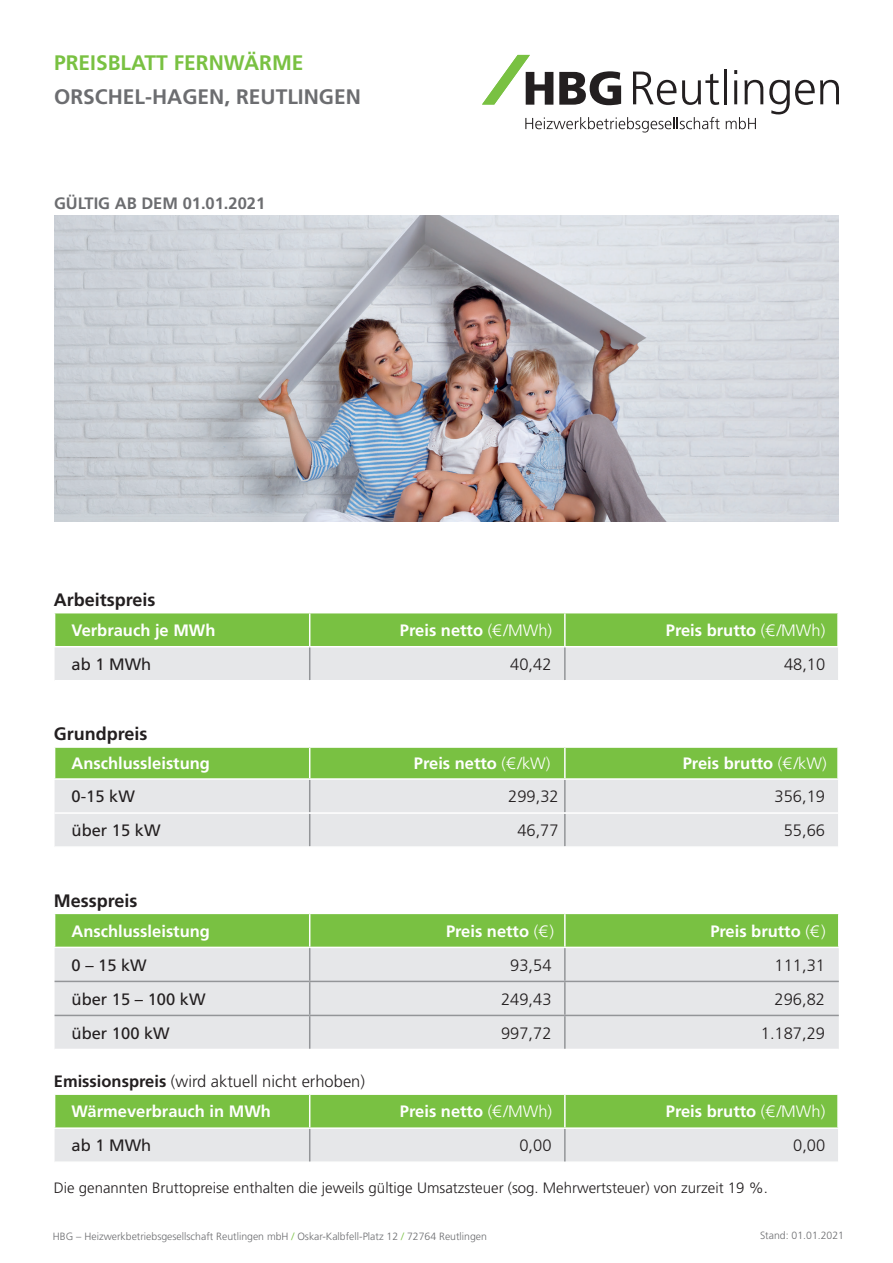
<style>
.page{position:relative;width:893px;height:1263px;background:#fff}
.page>*{position:absolute;margin:0;border:0;box-sizing:border-box;transform-origin:0 0}
.t1{font:700 21px "Frutiger LT Std";color:#6c6d70}
.t2{font:700 21px "Frutiger LT Std";color:#79c142}
.t3{font:700 18px "Frutiger LT Std";color:#231f20}
.t4{font:700 16.5px "Frutiger LT Std";color:#fff}
.t5{font:300 16.5px/29.8px "Frutiger LT Std";color:#231f20}
.t6{font:16.5px "Frutiger LT Std";color:#231f20}
.t7{font:700 16.5px "Frutiger LT Std";color:#6c6d70}
.t8{font:300 15px "Frutiger LT Std";color:#231f20}
.t9{font:300 10.5px "Frutiger LT Std";color:#6c6d70}
.s1{font-weight:300}
.s2{font-weight:700}
.s3{font-weight:700;color:#fff}
.s4{color:#79c142}
</style>
<div class="page">
<svg style="left:633px;top:72px;width:43px;height:33px"></svg>
<svg style="left:682px;top:74px;width:37px;height:31px"></svg>
<hr style="left:724px;top:69px;width:3px;height:35px;background:#231f20">
<hr style="left:734px;top:80px;width:3px;height:24px;background:#231f20">
<svg style="left:734px;top:70px;width:3px;height:4px"></svg>
<svg style="left:744px;top:80px;width:19px;height:24px"></svg>
<svg style="left:769px;top:80px;width:70px;height:34px"></svg>
<svg style="left:482px;top:55px;width:71px;height:50px"></svg>
<svg style="left:559px;top:71px;width:62px;height:34px"></svg>
<svg style="left:525px;top:117px;width:195px;height:16px"></svg>
<svg style="left:726px;top:117px;width:30px;height:12px"></svg>
<svg style="left:55px;top:613px;width:783px;height:67px;background:#b0d497"></svg>
<hr style="left:837px;top:613px;width:2px;height:33px;background:#fff">
<hr style="left:54px;top:646px;width:256px;height:1px;background:#fff">
<hr style="left:310px;top:646px;width:255px;height:1px;background:#fff">
<hr style="left:565px;top:646px;width:274px;height:1px;background:#fff">
<hr style="left:309px;top:613px;width:1px;height:33px;background:#fff">
<hr style="left:564px;top:613px;width:2px;height:33px;background:#fff">
<hr style="left:309px;top:647px;width:1px;height:33px;background:#939598">
<hr style="left:564px;top:647px;width:2px;height:33px;background:#939598">
<div style="left:55px;top:748px;width:782px;height:30px;background:#79c142"></div>
<div style="left:55px;top:780px;width:783px;height:66px;background:#e6e7e9"></div>
<hr style="left:309px;top:780px;width:1px;height:32px;background:#939598">
<hr style="left:564px;top:780px;width:2px;height:32px;background:#939598">
<hr style="left:309px;top:814px;width:1px;height:32px;background:#939598">
<hr style="left:564px;top:814px;width:2px;height:32px;background:#939598">
<hr style="left:55px;top:812px;width:255px;height:2px;background:#fff">
<hr style="left:310px;top:812px;width:255px;height:2px;background:#fff">
<hr style="left:565px;top:812px;width:273px;height:2px;background:#fff">
<hr style="left:309px;top:748px;width:1px;height:30px;background:#fff">
<hr style="left:564px;top:748px;width:2px;height:30px;background:#fff">
<div style="left:55px;top:914px;width:783px;height:33px;background:#79c142"></div>
<div style="left:55px;top:948px;width:784px;height:101px;background:#e6e7e9"></div>
<hr style="left:309px;top:914px;width:1px;height:33px;background:#fff">
<hr style="left:564px;top:914px;width:2px;height:33px;background:#fff">
<hr style="left:309px;top:948px;width:1px;height:33px;background:#939598">
<hr style="left:564px;top:948px;width:2px;height:33px;background:#939598">
<hr style="left:309px;top:982px;width:1px;height:33px;background:#939598">
<hr style="left:564px;top:982px;width:2px;height:33px;background:#939598">
<hr style="left:309px;top:1016px;width:1px;height:33px;background:#939598">
<hr style="left:564px;top:1016px;width:2px;height:33px;background:#939598">
<hr style="left:55px;top:981px;width:255px;height:1px;background:#939598">
<hr style="left:310px;top:981px;width:255px;height:1px;background:#939598">
<hr style="left:565px;top:981px;width:274px;height:1px;background:#939598">
<hr style="left:55px;top:1015px;width:255px;height:1px;background:#939598">
<hr style="left:310px;top:1015px;width:255px;height:1px;background:#939598">
<hr style="left:565px;top:1015px;width:274px;height:1px;background:#939598">
<svg style="left:55px;top:1095px;width:783px;height:66px;background:#afd495"></svg>
<hr style="left:837px;top:1095px;width:2px;height:32px;background:#fff">
<hr style="left:54px;top:1127px;width:256px;height:2px;background:#fff">
<hr style="left:310px;top:1127px;width:255px;height:2px;background:#fff">
<hr style="left:565px;top:1127px;width:274px;height:2px;background:#fff">
<hr style="left:309px;top:1095px;width:1px;height:32px;background:#fff">
<hr style="left:564px;top:1095px;width:2px;height:32px;background:#fff">
<hr style="left:309px;top:1129px;width:1px;height:32px;background:#939598">
<hr style="left:564px;top:1129px;width:2px;height:32px;background:#939598">
<img style="left:54px;top:216px;width:785px;height:306px">
<p class="t2" style="left:54px;top:50px;width:251px">PREISBLATT FERNWÄRME</p>
<p class="t1" style="left:54px;top:84px;width:308px">ORSCHEL-HAGEN, REUTLINGEN</p>
<p class="t7" style="left:54px;top:194px;width:213px">GÜLTIG AB DEM 01.01.2021</p>
<p class="t3" style="left:54px;top:589px;width:103px">Arbeitspreis</p>
<p class="t4" style="left:72px;top:620px;width:145px">Verbrauch je MWh</p>
<p class="t4" style="left:400px;top:620px;width:154px">Preis netto <span class="s1">(€/MWh)</span></p>
<p class="t4" style="left:666px;top:620px;width:161px">Preis brutto <span class="s1">(€/MWh)</span></p>
<p class="t6" style="left:72px;top:654px;width:81px">ab 1 MWh</p>
<p class="t5" style="left:510px;top:649px;width:43px">40,42</p>
<p class="t5" style="left:784px;top:649px;width:43px">48,10</p>
<p class="t3" style="left:54px;top:723px;width:95px">Grundpreis</p>
<p class="t4" style="left:72px;top:754px;width:140px">Anschlussleistung</p>
<p class="t4" style="left:414px;top:754px;width:138px">Preis netto <span class="s1">(€/kW)</span></p>
<p class="t4" style="left:683px;top:754px;width:145px">Preis brutto <span class="s1">(€/kW)</span></p>
<p class="t6" style="left:72px;top:787px;width:65px">0-15 kW</p>
<p class="t5" style="left:508px;top:782px;width:52px">299,32</p>
<p class="t5" style="left:775px;top:782px;width:52px">356,19</p>
<p class="t6" style="left:72px;top:821px;width:90px">über 15 kW</p>
<p class="t5" style="left:517px;top:816px;width:43px">46,77</p>
<p class="t5" style="left:784px;top:816px;width:43px">55,66</p>
<p class="t3" style="left:54px;top:890px;width:85px">Messpreis</p>
<p class="t4" style="left:72px;top:921px;width:140px">Anschlussleistung</p>
<p class="t4" style="left:446px;top:921px;width:110px">Preis netto <span class="s1">(€)</span></p>
<p class="t4" style="left:710px;top:921px;width:117px">Preis brutto <span class="s1">(€)</span></p>
<p class="t6" style="left:72px;top:955px;width:77px">0 – 15 kW</p>
<p class="t5" style="left:510px;top:950px;width:43px">93,54</p>
<p class="t5" style="left:775px;top:950px;width:52px">111,31</p>
<p class="t6" style="left:72px;top:989px;width:135px">über 15 – 100 kW</p>
<p class="t5" style="left:501px;top:984px;width:52px">249,43</p>
<p class="t5" style="left:775px;top:984px;width:52px">296,82</p>
<p class="t6" style="left:72px;top:1023px;width:100px">über 100 kW</p>
<p class="t5" style="left:501px;top:1018px;width:52px">997,72</p>
<p class="t5" style="left:761px;top:1018px;width:66px">1.187,29</p>
<p class="t5" style="left:72px;top:1067px;width:295px;text-indent:-18px"><span class="s2">Emissionspreis</span> (wird aktuell nicht erhoben)<br><span class="s3">Wärmeverbrauch in MWh</span></p>
<p class="t4" style="left:400px;top:1102px;width:154px">Preis netto <span class="s1">(€/MWh)</span></p>
<p class="t4" style="left:666px;top:1102px;width:161px">Preis brutto <span class="s1">(€/MWh)</span></p>
<p class="t6" style="left:72px;top:1136px;width:81px">ab 1 MWh</p>
<p class="t5" style="left:519px;top:1131px;width:34px">0,00</p>
<p class="t5" style="left:793px;top:1131px;width:34px">0,00</p>
<p class="t8" style="left:54px;top:1179px;width:715px">Die genannten Bruttopreise enthalten die jeweils gültige Umsatzsteuer (sog. Mehrwertsteuer) von zurzeit 19 %.</p>
<p class="t9" style="left:53px;top:1230px;width:436px">HBG – Heizwerkbetriebsgesellschaft Reutlingen mbH <span class="s4">/</span> Oskar-Kalbfell-Platz 12 <span class="s4">/</span> 72764 Reutlingen</p>
<p class="t9" style="left:760px;top:1230px;width:86px">Stand: 01.01.2021</p>
</div>
